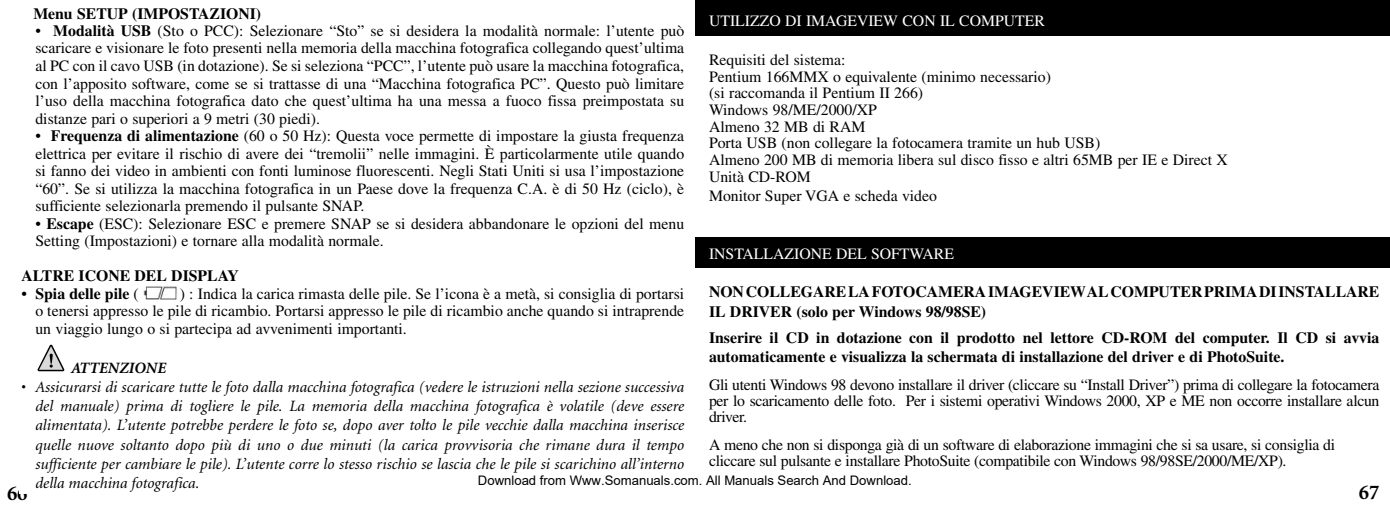
<style>
.page{position:relative;width:1390px;height:505px;background:#fff}
.page>*{position:absolute;margin:0;border:0;box-sizing:border-box;transform-origin:0 0}
.t1{font:700 21px "Minion";color:#000}
.t2{font:15.75px/17.5px "Times";color:#000;text-align:justify}
.t3{font:italic 15.75px/19.2px "Minion";color:#000;text-align:justify}
.t4{font:700 15.75px/19.2px "Times";color:#000}
.t5{font:15.75px/15.8px "Times";letter-spacing:-.02em;color:#000}
.t6{font:15.75px "Times";color:#fff}
.t7{font:italic 700 15.75px "Minion";color:#000}
.t8{font:13.12px "Arial";color:#000}
.s1{font-weight:700}
.s2{font-weight:400}
.s3{font-style:normal}
</style>
<div class="page">
<div style="left:695px;top:0;width:695px;height:35px;background:#000"></div>
<div style="left:695px;top:236px;width:695px;height:31px;background:#000"></div>
<svg style="left:38px;top:344px;width:26px;height:27px"></svg>
<img style="left:143px;top:286px;width:34px;height:13px">
<p class="t4" style="left:33px;top:4px;width:229px">Menu SETUP (IMPOSTAZIONI)</p>
<p class="t6" style="left:709px;top:12px;width:337px">UTILIZZO DI IMAGEVIEW CON IL COMPUTER</p>
<p class="t2" style="left:709px;top:51px;width:520px;line-height:16.6px;text-align:left">Requisiti del sistema:<br>Pentium 166MMX o equivalente (minimo necessario)<br>(si raccomanda il Pentium II 266)<br>Windows 98/ME/2000/XP<br>Almeno 32 MB di RAM<br>Porta USB (non collegare la fotocamera tramite un hub USB)<br>Almeno 200 MB di memoria libera sul disco fisso e altri 65MB per IE e Direct X Unità CD-ROM</p>
<p class="t2" style="left:709px;top:186px;width:229px">Monitor Super VGA e scheda video</p>
<p class="t2" style="left:35px;top:22px;width:650px">• <span class="s1">Modalità USB</span> (Sto o PCC): Selezionare “Sto” se si desidera la modalità normale: l’utente può scaricare e visionare le foto presenti nella memoria della macchina fotografica collegando quest’ultima al PC con il cavo USB (in dotazione). Se si seleziona “PCC”, l’utente può usare la macchina fotografica, con l’apposito software, come se si trattasse di una “Macchina fotografica PC”. Questo può limitare l’uso della macchina fotografica dato che quest’ultima ha una messa a fuoco fissa preimpostata su distanze pari o superiori a 9 metri (30 piedi).</p>
<p class="t2" style="left:35px;top:127px;width:650px">• <span class="s1">Frequenza di alimentazione</span> (60 o 50 Hz): Questa voce permette di impostare la giusta frequenza elettrica per evitare il rischio di avere dei “tremolii” nelle immagini. È particolarmente utile quando si fanno dei video in ambienti con fonti luminose fluorescenti. Negli Stati Uniti si usa l’impostazione “60”. Se si utilizza la macchina fotografica in un Paese dove la frequenza C.A. è di 50 Hz (ciclo), è sufficiente selezionarla premendo il pulsante SNAP.</p>
<p class="t2" style="left:35px;top:214px;width:650px">• <span class="s1">Escape</span> (ESC): Selezionare ESC e premere SNAP se si desidera abbandonare le opzioni del menu<br>Setting (Impostazioni) e tornare alla modalità normale.</p>
<p class="t4" style="left:21px;top:266px;width:219px">ALTRE ICONE DEL DISPLAY</p>
<p class="t4" style="left:21px;top:283px;width:119px"><span class="s2">•</span> Spia delle pile <span class="s2">(</span></p>
<p class="t6" style="left:709px;top:244px;width:247px">INSTALLAZIONE DEL SOFTWARE</p>
<p class="t4" style="left:709px;top:281px;width:672px">NON COLLEGARE LA FOTOCAMERA IMAGEVIEW AL COMPUTER PRIMA DI INSTALLARE<br>IL DRIVER (solo per Windows 98/98SE)</p>
<p class="t4" style="left:709px;top:327px;width:672px">Inserire il CD in dotazione con il prodotto nel lettore CD-ROM del computer. Il CD si avvia automaticamente e visualizza la schermata di installazione del driver e di PhotoSuite.</p>
<p class="t2" style="left:709px;top:376px;width:672px;line-height:15.8px">Gli utenti Windows 98 devono installare il driver (cliccare su “Install Driver”) prima di collegare la fotocamera per lo scaricamento delle foto. Per i sistemi operativi Windows 2000, XP e ME non occorre installare alcun driver.</p>
<p class="t5" style="left:709px;top:436px;width:628px">A meno che non si disponga già di un software di elaborazione immagini che si sa usare, si consiglia di cliccare sul pulsante e installare PhotoSuite (compatibile con Windows 98/98SE/2000/ME/XP).</p>
<p class="t2" style="left:35px;top:284px;width:650px;text-indent:144px">) : Indica la carica rimasta delle pile. Se l’icona è a metà, si consiglia di portarsi o tenersi appresso le pile di ricambio. Portarsi appresso le pile di ricambio anche quando si intraprende un viaggio lungo o si partecipa ad avvenimenti importanti.</p>
<p class="t7" style="left:71px;top:359px;width:97px">ATTENZIONE</p>
<p class="t3" style="left:35px;top:377px;width:650px;text-indent:-14px"><span class="s3">•</span> Assicurarsi di scaricare tutte le foto dalla macchina fotografica (vedere le istruzioni nella sezione successiva del manuale) prima di togliere le pile. La memoria della macchina fotografica è volatile (deve essere alimentata). L’utente potrebbe perdere le foto se, dopo aver tolto le pile vecchie dalla macchina inserisce quelle nuove soltanto dopo più di uno o due minuti (la carica provvisoria che rimane dura il tempo sufficiente per cambiare le pile). L’utente corre lo stesso rischio se lascia che le pile si scarichino all’interno della macchina fotografica.</p>
<p class="t8" style="left:478px;top:472px;width:435px">Download from Www.Somanuals.com. All Manuals Search And Download.</p>
<h1 class="t1" style="left:7px;top:482px;width:22px">66</h1>
<h1 class="t1" style="left:1359px;top:481px;width:22px">67</h1>
</div>
